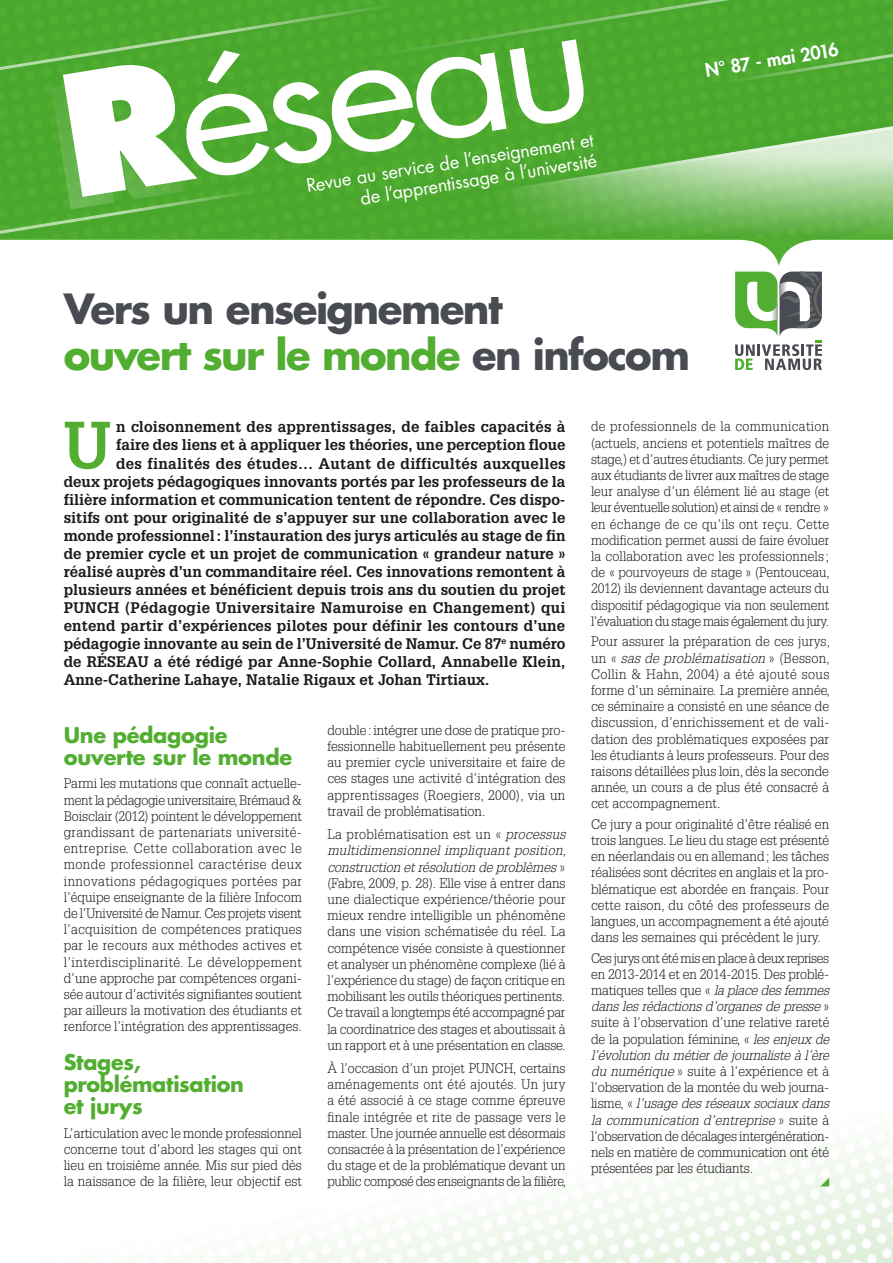
<style>
.page{position:relative;width:893px;height:1263px;background:#fff}
.page>*{position:absolute;margin:0;border:0;box-sizing:border-box;transform-origin:0 0}
.t1{font:164.1px "Futura Std";color:#fff;scale:1.1 1}
.t2{font:700 65.25px "Glypha LT Std";color:#51ae30}
.t3{font:700 40.5px/46.5px "Futura Std";letter-spacing:-.035em;color:#494b52}
.t4{font:700 21px/22.5px "Futura Std";letter-spacing:-.015em;color:#51ae30}
.t5{font:18px/21px "Futura Std";color:#fff;text-align:right}
.t6{font:800 18px "Futura Std";color:#fff}
.t7{font:700 15px "Glypha LT Std";color:#1a1a18}
.t8{font:700 15px "Glypha LT Std";letter-spacing:.025em;color:#1a1a18}
.t9{font:700 15px "Glypha LT Std";letter-spacing:.02em;color:#1a1a18}
.t10{font:300 13.5px/16.2px "Glypha LT Std";color:#1a1a18;text-align:justify}
.s1{font-weight:800}
.s2{color:#51ae30}
.s3{font-style:italic}
</style>
<div class="page">
<img style="left:201px;top:1141px;width:692px;height:122px">
<svg style="left:820px;top:1177px;width:9px;height:9px"></svg>
<div style="left:677px;top:80px;width:216px;height:12px;background:#4ba72e"></div>
<div style="left:538px;top:0;width:355px;height:80px;background:#4ba72e"></div>
<svg style="left:0;top:0;width:538px;height:236px;background:#50aa33"></svg>
<svg style="left:191px;top:123px;width:702px;height:117px;background:#51ab34"></svg>
<svg style="left:375px;top:92px;width:518px;height:122px;background:#68b650"></svg>
<svg style="left:735px;top:272px;width:87px;height:98px"></svg>
<h1 class="t1" style="left:47px;top:35px;width:488px;rotate:-9deg"><span class="s1">R</span>éseau</h1>
<h3 class="t5" style="left:305px;top:175px;width:292px;rotate:-9deg">Revue au service de l’enseignement et de l’apprentissage à l’université</h3>
<h3 class="t6" style="left:703px;top:59px;width:136px;rotate:-9deg">N° 87 - mai 2016</h3>
<h3 class="t3" style="left:64px;top:285px;width:628px">Vers un enseignement<br><span class="s2">ouvert sur le monde</span> en infocom</h3>
<h2 class="t2" style="left:64px;top:405px;width:49px">U</h2>
<p class="t7" style="left:116px;top:418px;width:451px">n cloisonnement des apprentissages, de faibles capacités à</p>
<p class="t7" style="left:116px;top:436px;width:451px">faire des liens et à appliquer les théories, une perception floue</p>
<p class="t9" style="left:116px;top:454px;width:451px">des finalités des études… Autant de difficultés auxquelles</p>
<p class="t7" style="left:64px;top:472px;width:503px">deux projets pédagogiques innovants portés par les professeurs de la</p>
<p class="t7" style="left:64px;top:490px;width:503px">filière information et communication tentent de répondre. Ces dispo-</p>
<p class="t7" style="left:64px;top:508px;width:503px">sitifs ont pour originalité de s’appuyer sur une collaboration avec le</p>
<p class="t7" style="left:64px;top:526px;width:503px">monde professionnel: l’instauration des jurys articulés au stage de fin</p>
<p class="t7" style="left:64px;top:544px;width:503px">de premier cycle et un projet de communication « grandeur nature »</p>
<p class="t7" style="left:64px;top:562px;width:503px">réalisé auprès d’un commanditaire réel. Ces innovations remontent à</p>
<p class="t7" style="left:64px;top:580px;width:503px">plusieurs années et bénéficient depuis trois ans du soutien du projet</p>
<p class="t8" style="left:64px;top:598px;width:503px">PUNCH (Pédagogie Universitaire Namuroise en Changement) qui</p>
<p class="t7" style="left:64px;top:616px;width:503px">entend partir d’expériences pilotes pour définir les contours d’une</p>
<p class="t7" style="left:64px;top:634px;width:503px">pédagogie innovante au sein de l’Université de Namur. Ce 87<sup>e</sup> numéro</p>
<p class="t7" style="left:64px;top:652px;width:503px">de RÉSEAU a été rédigé par Anne-Sophie Collard, Annabelle Klein,</p>
<p class="t7" style="left:64px;top:670px;width:427px">Anne-Catherine Lahaye, Natalie Rigaux et Johan Tirtiaux.</p>
<h3 class="t4" style="left:64px;top:723px;width:230px">Une pédagogie ouverte sur le monde</h3>
<p class="t10" style="left:64px;top:776px;width:240px">Parmi les mutations que connaît actuelle&shy;ment la pédagogie universitaire, Brémaud &amp; Boisclair (2012) pointent le développement grandissant de partenariats université&shy;entreprise. Cette collaboration avec le monde professionnel caractérise deux innovations pédagogiques portées par l’équipe enseignante de la filière Infocom de l’Université de Namur. Ces projets visent l’acquisition de compétences pratiques par le recours aux méthodes actives et l’interdisciplinarité. Le développement d’une approche par compétences organi&shy;sée autour d’activités signifiantes soutient par ailleurs la motivation des étudiants et renforce l’intégration des apprentissages.</p>
<h3 class="t4" style="left:64px;top:1050px;width:182px">Stages, problématisation et jurys</h3>
<p class="t10" style="left:64px;top:1125px;width:240px">L’articulation avec le monde professionnel concerne tout d’abord les stages qui ont lieu en troisième année. Mis sur pied dès la naissance de la filière, leur objectif est</p>
<p class="t10" style="left:327px;top:722px;width:240px">double: intégrer une dose de pratique pro&shy;fessionnelle habituellement peu présente au premier cycle universitaire et faire de ces stages une activité d’intégration des apprentissages (Roegiers, 2000), via un travail de problématisation.</p>
<p class="t10" style="left:327px;top:826px;width:240px">La problématisation est un « <span class="s3">processus multidimensionnel impliquant position, construction et résolution de problèmes</span> » (Fabre, 2009, p. 28). Elle vise à entrer dans une dialectique expérience/théorie pour mieux rendre intelligible un phénomène dans une vision schématisée du réel. La compétence visée consiste à questionner et analyser un phénomène complexe (lié à l’expérience du stage) de façon critique en mobilisant les outils théoriques pertinents.<br>Ce travail a longtemps été accompagné par la coordinatrice des stages et aboutissait à un rapport et à une présentation en classe.</p>
<p class="t10" style="left:327px;top:1060px;width:240px">À l’occasion d’un projet PUNCH, certains aménagements ont été ajoutés. Un jury a été associé à ce stage comme épreuve finale intégrée et rite de passage vers le master. Une journée annuelle est désormais consacrée à la présentation de l’expérience du stage et de la problématique devant un public composé des enseignants de la filière,</p>
<p class="t10" style="left:591px;top:419px;width:240px">de professionnels de la communication (actuels, anciens et potentiels maîtres de stage,) et d’autres étudiants. Ce jury permet aux étudiants de livrer aux maîtres de stage leur analyse d’un élément lié au stage (et leur éventuelle solution) et ainsi de « rendre » en échange de ce qu’ils ont reçu. Cette modification permet aussi de faire évoluer la collaboration avec les professionnels ; de « pourvoyeurs de stage » (Pentouceau, 2012) ils deviennent davantage acteurs du dispositif pédagogique via non seulement l’évaluation du stage mais également du jury.</p>
<p class="t10" style="left:591px;top:634px;width:240px">Pour assurer la préparation de ces jurys, un « <span class="s3">sas de problématisation</span> » (Besson, Collin &amp; Hahn, 2004) a été ajouté sous forme d’un séminaire. La première année, ce séminaire a consisté en une séance de discussion, d’enrichissement et de vali&shy;dation des problématiques exposées par les étudiants à leurs professeurs. Pour des raisons détaillées plus loin, dès la seconde année, un cours a de plus été consacré à cet accompagnement.</p>
<p class="t10" style="left:591px;top:816px;width:240px">Ce jury a pour originalité d’être réalisé en trois langues. Le lieu du stage est présenté en néerlandais ou en allemand; les tâches réalisées sont décrites en anglais et la pro&shy;blématique est abordée en français. Pour cette raison, du côté des professeurs de langues, un accompagnement a été ajouté dans les semaines qui précèdent le jury.</p>
<p class="t10" style="left:591px;top:950px;width:240px">Ces jurys ont été mis en place à deux reprises en 2013-2014 et en 2014-2015. Des problé&shy;matiques telles que « <span class="s3">la place des femmes dans les rédactions d’organes de presse</span> » suite à l’observation d’une relative rareté de la population féminine, « <span class="s3">les enjeux de l’évolution du métier de journaliste à l’ère du numérique</span> » suite à l’expérience et à l’observation de la montée du web journa&shy;lisme, « <span class="s3">l’usage des réseaux sociaux dans la communication d’entreprise</span> » suite à l’observation de décalages intergénération&shy;nels en matière de communication ont été présentées par les étudiants.</p>
</div>
